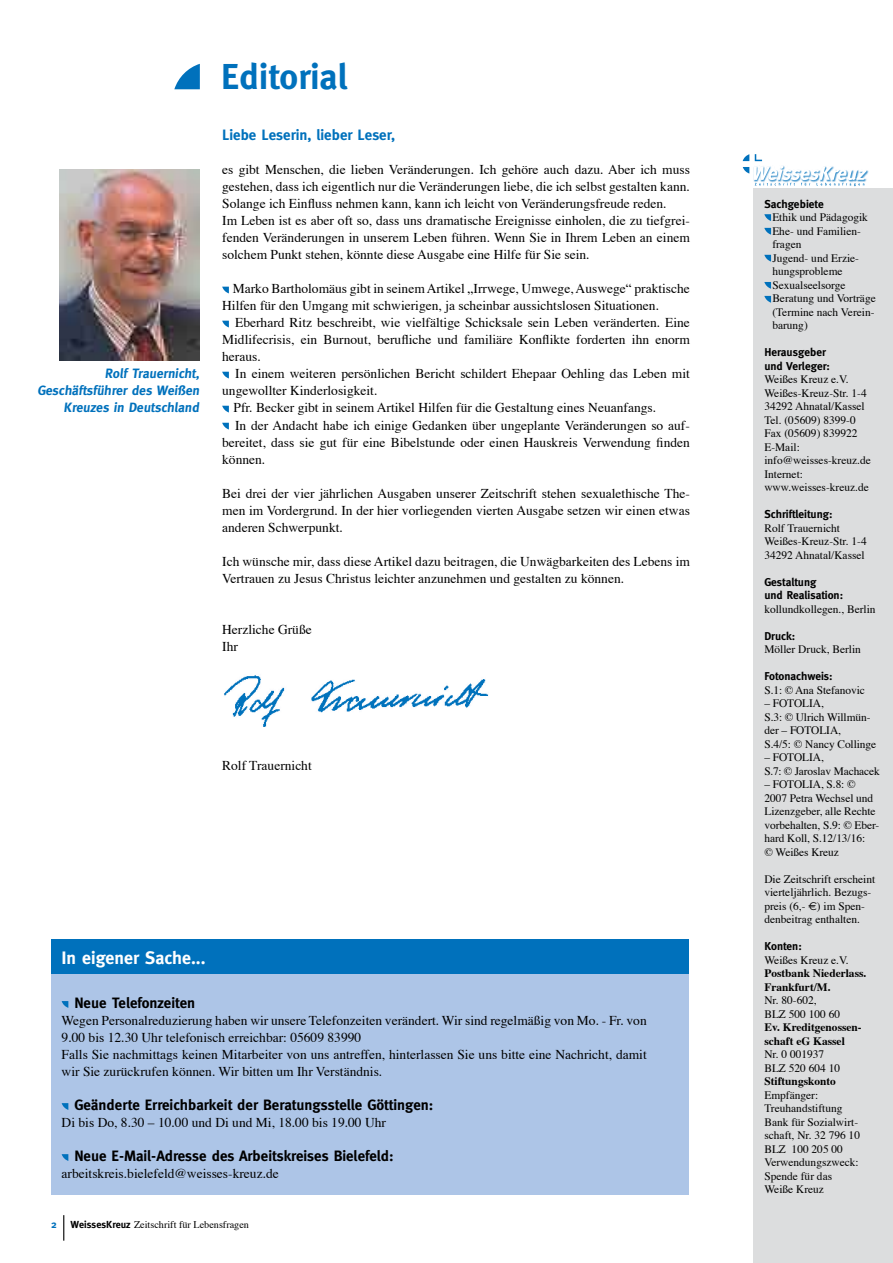
<style>
.page{position:relative;width:893px;height:1263px;background:#fff}
.page>*{position:absolute;margin:0;border:0;box-sizing:border-box;transform-origin:0 0}
.t1{font:700 36px "Meta";letter-spacing:.005em;color:#0071bc}
.t2{font:700 18px "Meta";color:#fff}
.t3{font:700 15px "Meta";color:#000}
.t4{font:700 15px "Meta";color:#0071bc}
.t5{font:13.5px/17px "Times";color:#000}
.t6{font:700 13.5px/17px "Meta";color:#0071bc;text-align:right}
.t7{font:11.4px/13.5px "Times";color:#000}
.t8{font:700 11.4px/13.5px "Meta";color:#000}
.t9{font:700 11.4px/13.5px "Times";color:#000}
.t10{font:10.2px "Times";color:#000}
.s1{font-family:"Meta";font-weight:700}
.s2{font-family:"Euro Sans"}
</style>
<div class="page">
<svg style="left:63px;top:1215px;width:1px;height:26px"></svg>
<div style="left:754px;top:188px;width:139px;height:1075px;background:#dcddde"></div>
<div style="left:51px;top:940px;width:638px;height:255px;background:#adc5e7"></div>
<div style="left:51px;top:940px;width:638px;height:34px;background:#0071bc"></div>
<svg style="left:62px;top:1001px;width:6px;height:7px"></svg>
<svg style="left:62px;top:1103px;width:6px;height:7px"></svg>
<div style="left:753px;top:165px;width:115px;height:17px;background:#0071bc;opacity:.75"></div>
<svg style="left:743px;top:154px;width:123px;height:32px"></svg>
<img style="left:59px;top:169px;width:140px;height:191px">
<img style="left:224px;top:675px;width:265px;height:52px">
<svg style="left:764px;top:214px;width:7px;height:7px"></svg>
<svg style="left:764px;top:228px;width:7px;height:7px"></svg>
<svg style="left:764px;top:255px;width:7px;height:7px"></svg>
<svg style="left:764px;top:282px;width:7px;height:7px"></svg>
<svg style="left:764px;top:296px;width:7px;height:7px"></svg>
<svg style="left:222px;top:287px;width:7px;height:6px"></svg>
<svg style="left:222px;top:321px;width:7px;height:6px"></svg>
<svg style="left:222px;top:372px;width:7px;height:6px"></svg>
<svg style="left:222px;top:406px;width:7px;height:6px"></svg>
<svg style="left:222px;top:423px;width:7px;height:6px"></svg>
<svg style="left:62px;top:1154px;width:6px;height:7px"></svg>
<svg style="left:174px;top:64px;width:26px;height:25px"></svg>
<p class="t6" style="left:37px;top:365px;width:165px">Rolf Trauernicht,<br>Geschäftsführer des Weißen<br>Kreuzes in Deutschland</p>
<h1 class="t1" style="left:221px;top:56px;width:128px">Editorial</h1>
<p class="t4" style="left:222px;top:126px;width:174px">Liebe Leserin, lieber Leser,</p>
<p class="t5" style="left:222px;top:160px;width:469px">es gibt Menschen, die lieben Veränderungen. Ich gehöre auch dazu. Aber ich muss gestehen, dass ich eigentlich nur die Veränderungen liebe, die ich selbst gestalten kann.<br>Solange ich Einfluss nehmen kann, kann ich leicht von Veränderungsfreude reden.<br>Im Leben ist es aber oft so, dass uns dramatische Ereignisse einholen, die zu tiefgrei&shy;fenden Veränderungen in unserem Leben führen. Wenn Sie in Ihrem Leben an einem solchem Punkt stehen, könnte diese Ausgabe eine Hilfe für Sie sein.</p>
<p class="t5" style="left:222px;top:279px;width:469px;text-indent:11px">Marko Bartholomäus gibt in seinem Artikel „Irrwege, Umwege, Auswege“ praktische<br>Hilfen für den Umgang mit schwierigen, ja scheinbar aussichtslosen Situationen.</p>
<p class="t5" style="left:222px;top:313px;width:469px;text-align:justify;text-indent:13px">Eberhard Ritz beschreibt, wie vielfältige Schicksale sein Leben veränderten. Eine Midlifecrisis, ein Burnout, berufliche und familiäre Konflikte forderten ihn enorm heraus.</p>
<p class="t5" style="left:235px;top:364px;width:456px">In einem weiteren persönlichen Bericht schildert Ehepaar Oehling das Leben mit</p>
<p class="t5" style="left:222px;top:381px;width:157px">ungewollter Kinderlosigkeit.</p>
<p class="t5" style="left:234px;top:398px;width:424px">Pfr. Becker gibt in seinem Artikel Hilfen für die Gestaltung eines Neuanfangs.</p>
<p class="t5" style="left:235px;top:415px;width:456px">In der Andacht habe ich einige Gedanken über ungeplante Veränderungen so auf-</p>
<p class="t5" style="left:222px;top:432px;width:469px">bereitet, dass sie gut für eine Bibelstunde oder einen Hauskreis Verwendung finden</p>
<p class="t5" style="left:222px;top:449px;width:45px">können.</p>
<p class="t5" style="left:222px;top:483px;width:469px;text-align:justify">Bei drei der vier jährlichen Ausgaben unserer Zeitschrift stehen sexualethische The&shy;men im Vordergrund. In der hier vorliegenden vierten Ausgabe setzen wir einen etwas anderen Schwerpunkt.</p>
<p class="t5" style="left:222px;top:551px;width:469px">Ich wünsche mir, dass diese Artikel dazu beitragen, die Unwägbarkeiten des Lebens im<br>Vertrauen zu Jesus Christus leichter anzunehmen und gestalten zu können.</p>
<p class="t5" style="left:222px;top:619px;width:91px">Herzliche Grüße<br>Ihr</p>
<p class="t5" style="left:222px;top:755px;width:91px">Rolf Trauernicht</p>
<h2 class="t2" style="left:62px;top:948px;width:145px">In eigener Sache...</h2>
<p class="t3" style="left:75px;top:994px;width:122px">Neue Telefonzeiten</p>
<p class="t5" style="left:62px;top:1011px;width:587px">Wegen Personalreduzierung haben wir unsere Telefonzeiten verändert. Wir sind regelmäßig von Mo. - Fr. von 9.00 bis 12.30 Uhr telefonisch erreichbar: 05609 83990<br>Falls Sie nachmittags keinen Mitarbeiter von uns antreffen, hinterlassen Sie uns bitte eine Nachricht, damit wir Sie zurückrufen können. Wir bitten um Ihr Verständnis.</p>
<p class="t3" style="left:75px;top:1096px;width:360px">Geänderte Erreichbarkeit der Beratungsstelle Göttingen:</p>
<p class="t5" style="left:62px;top:1113px;width:326px">Di bis Do, 8.30 – 10.00 und Di und Mi, 18.00 bis 19.00 Uhr</p>
<p class="t3" style="left:75px;top:1147px;width:321px">Neue E-Mail-Adresse des Arbeitskreises Bielefeld:</p>
<p class="t5" style="left:62px;top:1164px;width:219px">arbeitskreis.bielefeld@weisses-kreuz.de</p>
<p class="t10" style="left:71px;top:1214px;width:180px"><span class="s1">WeissesKreuz</span> Zeitschrift für Lebensfragen</p>
<p class="t8" style="left:764px;top:197px;width:61px">Sachgebiete</p>
<p class="t7" style="left:772px;top:210px;width:105px">Ethik und Pädagogik<br>Ehe- und Familien&shy;fragen<br>Jugend- und Erzie&shy;hungsprobleme<br>Sexualseelsorge<br>Beratung und Vorträge (Termine nach Verein&shy;barung)</p>
<p class="t8" style="left:764px;top:345px;width:67px">Herausgeber und Verleger:</p>
<p class="t7" style="left:764px;top:372px;width:108px">Weißes Kreuz e.V.<br>Weißes-Kreuz-Str. 1-4<br>34292 Ahnatal/Kassel<br>Tel. (05609) 8399-0<br>Fax (05609) 839922<br>E-Mail: info@weisses-kreuz.de<br>Internet: www.weisses-kreuz.de</p>
<p class="t8" style="left:764px;top:507px;width:70px">Schriftleitung:</p>
<p class="t7" style="left:764px;top:520px;width:104px">Rolf Trauernicht<br>Weißes-Kreuz-Str. 1-4<br>34292 Ahnatal/Kassel</p>
<p class="t8" style="left:764px;top:575px;width:80px">Gestaltung<br>und Realisation:</p>
<p class="t7" style="left:764px;top:601px;width:113px">kollundkollegen., Berlin</p>
<p class="t8" style="left:764px;top:629px;width:32px">Druck:</p>
<p class="t7" style="left:764px;top:642px;width:98px">Möller Druck, Berlin</p>
<p class="t8" style="left:764px;top:669px;width:70px">Fotonachweis:</p>
<p class="t7" style="left:764px;top:682px;width:102px">S.1: © Ana Stefanovic</p>
<p class="t7" style="left:764px;top:696px;width:113px">– FOTOLIA,<br>S.3: © Ulrich Willmün&shy;der – FOTOLIA,<br>S.4/5: © Nancy Collinge</p>
<p class="t7" style="left:764px;top:750px;width:117px">– FOTOLIA,<br>S.7: © Jaroslav Machacek</p>
<p class="t7" style="left:764px;top:777px;width:116px">– FOTOLIA, S.8: ©<br>2007 Petra Wechsel und<br>Lizenzgeber, alle Rechte vorbehalten, S.9: © Eber&shy;hard Koll, S.12/13/16:<br>© Weißes Kreuz</p>
<p class="t7" style="left:764px;top:871px;width:112px">Die Zeitschrift erscheint vierteljährlich. Bezugs&shy;preis (6,- <span class="s2">€</span>) im Spen&shy;denbeitrag enthalten.</p>
<p class="t8" style="left:764px;top:939px;width:39px">Konten:</p>
<p class="t7" style="left:764px;top:952px;width:86px">Weißes Kreuz e.V.</p>
<p class="t9" style="left:764px;top:965px;width:103px">Postbank Niederlass.<br>Frankfurt/M.</p>
<p class="t7" style="left:764px;top:993px;width:77px">Nr. 80-602,<br>BLZ 500 100 60</p>
<p class="t9" style="left:764px;top:1019px;width:99px">Ev. Kreditgenossen&shy;schaft eG Kassel</p>
<p class="t7" style="left:764px;top:1047px;width:77px">Nr. 0 001937<br>BLZ 520 604 10</p>
<p class="t9" style="left:764px;top:1073px;width:73px">Stiftungskonto</p>
<p class="t7" style="left:764px;top:1087px;width:97px">Empfänger:<br>Treuhandstiftung<br>Bank für Sozialwirt&shy;schaft, Nr. 32 796 10<br>BLZ 100 205 00<br>Verwendungszweck:<br>Spende für das<br>Weiße Kreuz</p>
</div>
